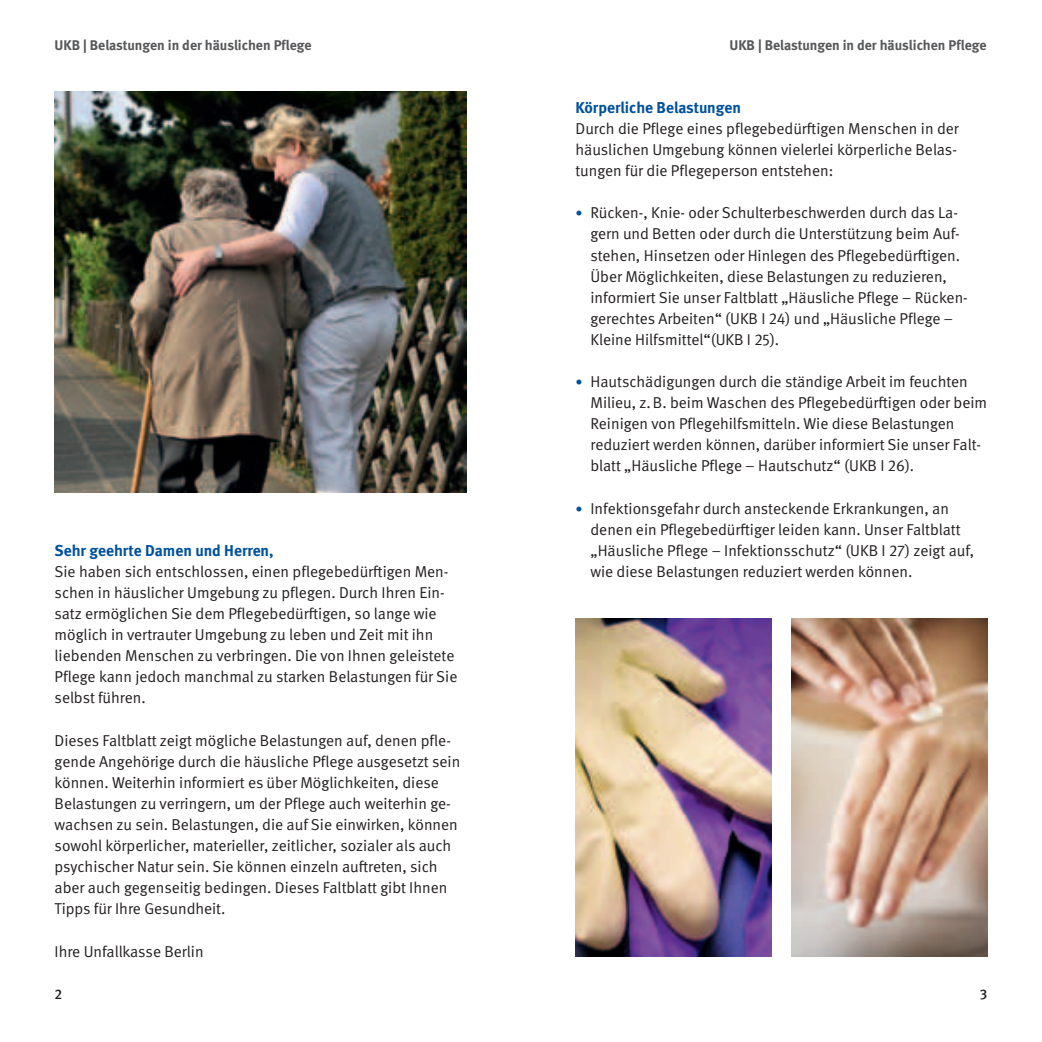
<style>
.page{position:relative;width:1042px;height:1042px;background:#fff}
.page>*{position:absolute;margin:0;border:0;box-sizing:border-box;transform-origin:0 0}
.t1{font:15.75px/21.2px "DGUV Meta";color:#231f20}
.t2{font:700 15.75px "DGUV Meta";color:#01519b}
.t3{font:700 14px "DGUV Meta";color:#57585a}
.t4{font:500 14px "DGUV Meta";color:#231f20}
.s1{font-size:14px;color:#01519b}
</style>
<div class="page">
<img style="left:55px;top:92px;width:411px;height:400px">
<img style="left:575px;top:619px;width:196px;height:337px">
<img style="left:791px;top:619px;width:196px;height:337px">
<p class="t3" style="left:55px;top:36px;width:258px">UKB | Belastungen in der häuslichen Pflege</p>
<p class="t3" style="left:729px;top:36px;width:258px">UKB | Belastungen in der häuslichen Pflege</p>
<p class="t2" style="left:55px;top:541px;width:221px">Sehr geehrte Damen und Herren,</p>
<p class="t1" style="left:55px;top:561px;width:404px">Sie haben sich entschlossen, einen pflegebedürftigen Men&shy;schen in häuslicher Umgebung zu pflegen. Durch Ihren Ein&shy;satz ermöglichen Sie dem Pflegebedürftigen, so lange wie möglich in vertrauter Umgebung zu leben und Zeit mit ihn liebenden Menschen zu verbringen. Die von Ihnen geleistete Pflege kann jedoch manchmal zu starken Belastungen für Sie selbst führen.</p>
<p class="t1" style="left:55px;top:730px;width:407px">Dieses Faltblatt zeigt mögliche Belastungen auf, denen pfle&shy;gende Angehörige durch die häusliche Pflege ausgesetzt sein können. Weiterhin informiert es über Möglichkeiten, diese Belastungen zu verringern, um der Pflege auch weiterhin ge&shy;wachsen zu sein. Belastungen, die auf Sie einwirken, können sowohl körperlicher, materieller, zeitlicher, sozialer als auch psychischer Natur sein. Sie können einzeln auftreten, sich aber auch gegenseitig bedingen. Dieses Faltblatt gibt Ihnen Tipps für Ihre Gesundheit.</p>
<p class="t1" style="left:55px;top:941px;width:151px">Ihre Unfallkasse Berlin</p>
<p class="t2" style="left:575px;top:98px;width:167px">Körperliche Belastungen</p>
<p class="t1" style="left:575px;top:118px;width:385px">Durch die Pflege eines pflegebedürftigen Menschen in der häuslichen Umgebung können vielerlei körperliche Belas&shy;tungen für die Pflegeperson entstehen:</p>
<p class="t1" style="left:590px;top:203px;width:379px;text-indent:-15px"><span class="s1">•</span> Rücken-, Knie- oder Schulterbeschwerden durch das La&shy;gern und Betten oder durch die Unterstützung beim Auf&shy;stehen, Hinsetzen oder Hinlegen des Pflegebedürftigen.<br>Über Möglichkeiten, diese Belastungen zu reduzieren, informiert Sie unser Faltblatt „Häusliche Pflege – Rücken&shy;gerechtes Arbeiten“ (UKB I 24) und „Häusliche Pflege – Kleine Hilfsmittel“(UKB I 25).</p>
<p class="t1" style="left:590px;top:371px;width:398px;text-indent:-15px"><span class="s1">•</span> Hautschädigungen durch die ständige Arbeit im feuchten Milieu, z.B. beim Waschen des Pflegebedürftigen oder beim Reinigen von Pflegehilfsmitteln. Wie diese Belastungen reduziert werden können, darüber informiert Sie unser Falt&shy;blatt „Häusliche Pflege – Hautschutz“ (UKB I 26).</p>
<p class="t1" style="left:590px;top:498px;width:385px;text-indent:-15px"><span class="s1">•</span> Infektionsgefahr durch ansteckende Erkrankungen, an denen ein Pflegebedürftiger leiden kann. Unser Faltblatt „Häusliche Pflege – Infektionsschutz“ (UKB I 27) zeigt auf, wie diese Belastungen reduziert werden können.</p>
<p class="t4" style="left:55px;top:985px;width:9px">2</p>
<p class="t4" style="left:980px;top:985px;width:9px">3</p>
</div>
